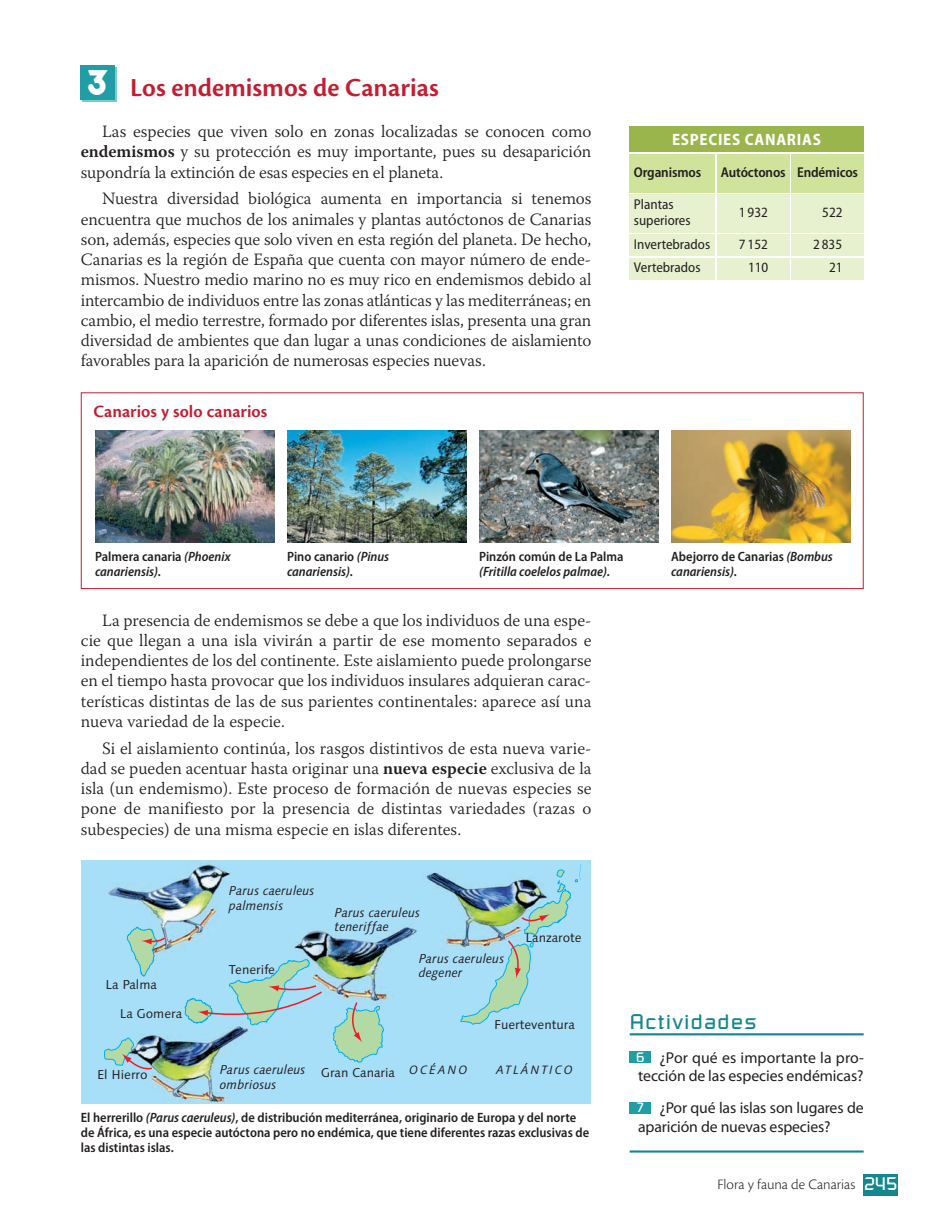
<style>
.page{position:relative;width:936px;height:1221px;background:#fff}
.page>*{position:absolute;margin:0;border:0;box-sizing:border-box;transform-origin:0 0}
.t1{font:700 36px "Keedy Sans";color:#fff}
.t2{font:600 27px "Cronos Pro";color:#c11f33}
.t3{font:21px "Russell Square";letter-spacing:.065em;color:#13878d}
.t4{font:600 18px "Cronos Pro";color:#c11f33}
.t5{font:300 17.25px/20.2px "Warnock Pro";color:#231f20;text-align:justify}
.t6{font:700 semi-condensed 16.5px "Myriad Pro";letter-spacing:.045em;color:#fff}
.t7{font:15.75px/18.8px "Myriad Pro";letter-spacing:-.01em;color:#231f20;text-align:right}
.t8{font:300 15px "Cronos Pro";letter-spacing:-.005em;color:#231f20}
.t9{font:semi-condensed 14.25px/16.5px "Myriad Pro";color:#231f20}
.t10{font:600 semi-condensed 14.25px "Myriad Pro";letter-spacing:-.01em;color:#231f20}
.t11{font:600 semi-condensed 13.5px/15px "Myriad Pro";color:#231f20}
.t12{font:italic 600 semi-condensed 13.5px/15px "Myriad Pro";color:#231f20}
.t13{font:13.5px "Russell Square";color:#fff}
.t14{font:italic 12.9px/14.4px "Linotype Syntax";color:#231f20}
.t15{font:12.9px "Linotype Syntax";color:#231f20}
.t16{font:italic 12.15px "Linotype Syntax";letter-spacing:.145em;color:#231f20}
.s1{font-weight:600}
.s2{font-style:normal}
.s3{font-style:italic}
.s4{font-family:"Russell Square";font-weight:400;font-size:18px;color:#fff}
</style>
<div class="page">
<div style="left:83px;top:68px;width:34px;height:34px;background:linear-gradient(to right,#77ccd0,#77ccd0)"></div>
<div style="left:81px;top:65px;width:34px;height:34px;background:#209da5"></div>
<div style="left:863px;top:1173px;width:34px;height:22px;background:#13878d"></div>
<img style="left:82px;top:860px;width:508px;height:243px">
<img style="left:460px;top:863px;width:122px;height:161px">
<svg style="left:333px;top:1001px;width:51px;height:62px;background:#a5d3c3"></svg>
<svg style="left:185px;top:959px;width:138px;height:66px;background:#a5d4da"></svg>
<svg style="left:104px;top:1034px;width:49px;height:37px;background:#97bec8"></svg>
<svg style="left:127px;top:925px;width:39px;height:51px;background:#a1d0cc"></svg>
<div style="left:629px;top:154px;width:86px;height:38px;background:#d0e39a"></div>
<div style="left:717px;top:154px;width:72px;height:38px;background:#d0e39a"></div>
<div style="left:791px;top:154px;width:72px;height:38px;background:#d0e39a"></div>
<div style="left:629px;top:194px;width:86px;height:38px;background:#e7f1d0"></div>
<div style="left:717px;top:194px;width:72px;height:38px;background:#e7f1d0"></div>
<div style="left:791px;top:194px;width:72px;height:38px;background:#e7f1d0"></div>
<div style="left:629px;top:235px;width:86px;height:21px;background:#e7f1d0"></div>
<div style="left:717px;top:235px;width:72px;height:21px;background:#e7f1d0"></div>
<div style="left:791px;top:235px;width:72px;height:21px;background:#e7f1d0"></div>
<div style="left:629px;top:258px;width:86px;height:21px;background:#e7f1d0"></div>
<div style="left:717px;top:258px;width:72px;height:21px;background:#e7f1d0"></div>
<div style="left:791px;top:258px;width:72px;height:21px;background:#e7f1d0"></div>
<div style="left:629px;top:126px;width:234px;height:26px;background:#9ab54c"></div>
<hr style="left:629px;top:1033px;width:234px;height:2px;background:#13878d">
<hr style="left:629px;top:1150px;width:234px;height:2px;background:#13878d">
<div style="left:629px;top:1051px;width:22px;height:12px;background:#209da5"></div>
<div style="left:629px;top:1101px;width:22px;height:12px;background:#209da5"></div>
<div style="left:81px;top:392px;width:782px;height:197px;border:1px solid #c11f33"></div>
<img style="left:95px;top:430px;width:180px;height:113px">
<img style="left:287px;top:430px;width:180px;height:113px">
<img style="left:479px;top:430px;width:179px;height:113px">
<img style="left:671px;top:430px;width:179px;height:113px">
<h1 class="t1" style="left:88px;top:62px;width:22px">3</h1>
<h2 class="t2" style="left:130px;top:77px;width:310px">Los endemismos de Canarias</h2>
<p class="t5" style="left:81px;top:123px;width:512px;text-indent:21px">Las especies que viven solo en zonas localizadas se conocen como <span class="s1">endemismos</span> y su protección es muy importante, pues su desaparición supondría la extinción de esas especies en el planeta.</p>
<p class="t5" style="left:81px;top:190px;width:512px;text-indent:21px">Nuestra diversidad biológica aumenta en importancia si tenemos encuentra que muchos de los animales y plantas autóctonos de Canarias son, además, especies que solo viven en esta región del planeta. De hecho, Canarias es la región de España que cuenta con mayor número de ende&shy;mismos. Nuestro medio marino no es muy rico en endemismos debido al intercambio de individuos entre las zonas atlánticas y las mediterráneas; en cambio, el medio terrestre, formado por diferentes islas, presenta una gran diversidad de ambientes que dan lugar a unas condiciones de aislamiento favorables para la aparición de numerosas especies nuevas.</p>
<p class="t4" style="left:94px;top:405px;width:175px">Canarios y solo canarios</p>
<p class="t6" style="left:672px;top:129px;width:150px">ESPECIES CANARIAS</p>
<p class="t10" style="left:634px;top:166px;width:69px">Organismos</p>
<p class="t10" style="left:720px;top:166px;width:139px">Autóctonos Endémicos</p>
<p class="t9" style="left:634px;top:197px;width:58px">Plantas superiores</p>
<p class="t9" style="left:738px;top:205px;width:31px">1 932</p>
<p class="t9" style="left:822px;top:205px;width:22px">522</p>
<p class="t9" style="left:634px;top:237px;width:78px">Invertebrados</p>
<p class="t9" style="left:738px;top:237px;width:31px">7 152</p>
<p class="t9" style="left:813px;top:237px;width:31px">2 835</p>
<p class="t9" style="left:634px;top:260px;width:68px">Vertebrados</p>
<p class="t9" style="left:748px;top:260px;width:22px">110</p>
<p class="t9" style="left:829px;top:260px;width:15px">21</p>
<p class="t12" style="left:95px;top:550px;width:137px"><span class="s2">Palmera canaria</span> (Phoenix canariensis).</p>
<p class="t12" style="left:287px;top:550px;width:104px"><span class="s2">Pino canario</span> (Pinus canariensis).</p>
<p class="t11" style="left:479px;top:550px;width:146px">Pinzón común de La Palma</p>
<p class="t12" style="left:479px;top:565px;width:132px">(Fritilla coelelos palmae).</p>
<p class="t5" style="left:81px;top:611px;width:512px;text-indent:21px">La presencia de endemismos se debe a que los individuos de una espe&shy;cie que llegan a una isla vivirán a partir de ese momento separados e independientes de los del continente. Este aislamiento puede prolongarse en el tiempo hasta provocar que los individuos insulares adquieran carac&shy;terísticas distintas de las de sus parientes continentales: aparece así una nueva variedad de la especie.</p>
<p class="t5" style="left:81px;top:739px;width:512px;text-indent:21px">Si el aislamiento continúa, los rasgos distintivos de esta nueva varie&shy;dad se pueden acentuar hasta originar una <span class="s1">nueva especie</span> exclusiva de la isla (un endemismo). Este proceso de formación de nuevas especies se pone de manifiesto por la presencia de distintas variedades (razas o subespecies) de una misma especie en islas diferentes.</p>
<p class="t12" style="left:671px;top:550px;width:163px"><span class="s2">Abejorro de Canarias</span> (Bombus canariensis).</p>
<p class="t15" style="left:105px;top:976px;width:53px">La Palma</p>
<p class="t15" style="left:120px;top:1005px;width:64px">La Gomera</p>
<p class="t15" style="left:97px;top:1066px;width:52px">El Hierro</p>
<p class="t14" style="left:229px;top:884px;width:87px">Parus caeruleus palmensis</p>
<p class="t15" style="left:229px;top:962px;width:48px">Tenerife</p>
<p class="t14" style="left:334px;top:906px;width:87px">Parus caeruleus teneriffae</p>
<p class="t14" style="left:419px;top:952px;width:87px">Parus caeruleus degener</p>
<p class="t15" style="left:525px;top:930px;width:58px">Lanzarote</p>
<p class="t15" style="left:494px;top:1016px;width:82px">Fuerteventura</p>
<p class="t14" style="left:220px;top:1063px;width:87px">Parus caeruleus ombriosus</p>
<p class="t15" style="left:321px;top:1064px;width:148px">Gran Canaria <sup>OCÉANO</sup></p>
<p class="t16" style="left:496px;top:1064px;width:78px">ATLÁNTICO</p>
<p class="t11" style="left:81px;top:1111px;width:510px">El herrerillo <span class="s3">(Parus caeruleus)</span>, de distribución mediterránea, originario de Europa y del norte de África, es una especie autóctona pero no endémica, que tiene diferentes razas exclusivas de las distintas islas.</p>
<p class="t3" style="left:629px;top:1013px;width:128px">Actividades</p>
<p class="t7" style="left:638px;top:1049px;width:227px">¿Por qué es importante la pro&shy;tección de las especies endémicas?</p>
<p class="t7" style="left:638px;top:1099px;width:227px;text-align:left;text-indent:21px">¿Por qué las islas son lugares de aparición de nuevas especies?</p>
<p class="t13" style="left:636px;top:1052px;width:10px">6</p>
<p class="t13" style="left:636px;top:1102px;width:9px">7</p>
<p class="t8" style="left:717px;top:1174px;width:181px">Flora y fauna de Canarias <span class="s4">245</span></p>
</div>
